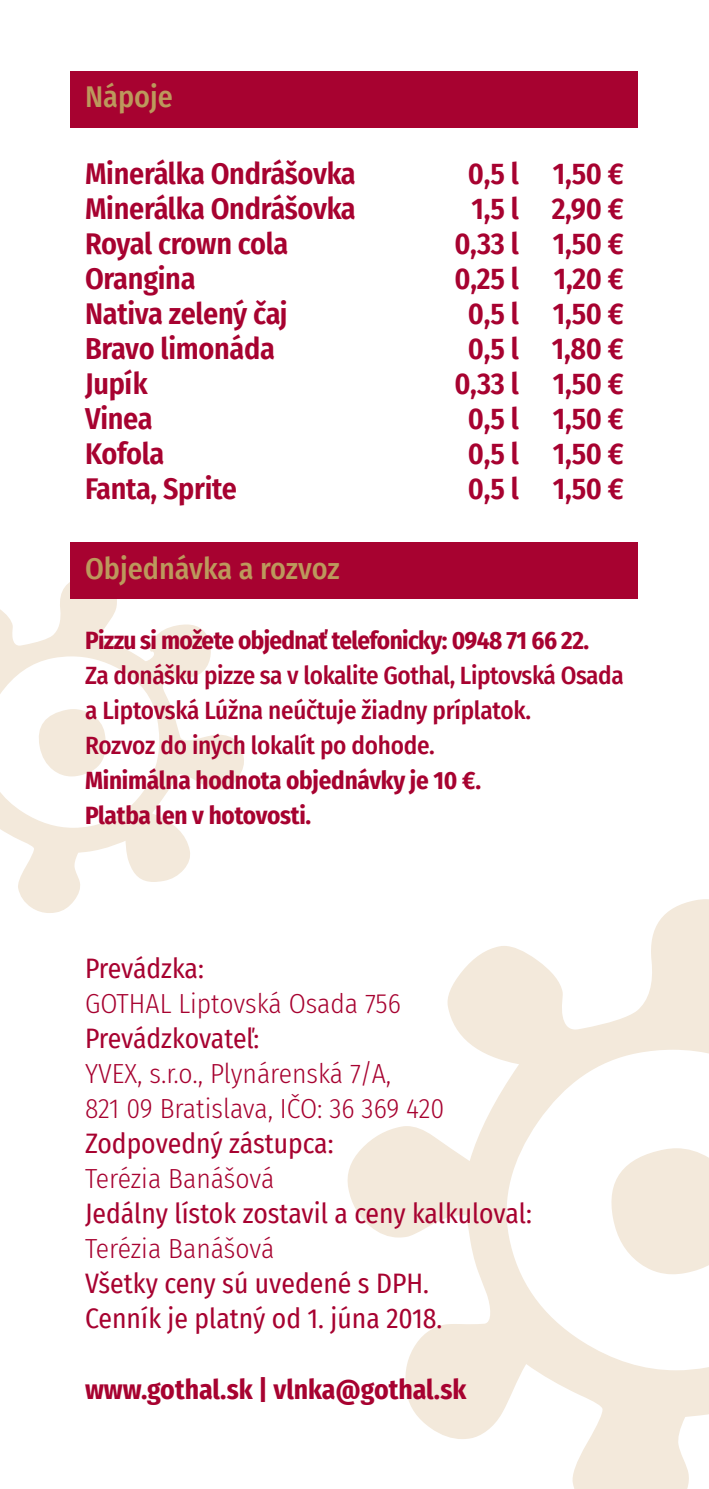
<style>
.page{position:relative;width:709px;height:1489px;background:#fff}
.page>*{position:absolute;margin:0;border:0;box-sizing:border-box;transform-origin:0 0}
.t1{font:600 30px "Fira Sans Condensed";letter-spacing:-.01em;color:#a70230}
.t2{font:500 30px "Fira Sans Condensed";color:#bc995c}
.t3{font:27.5px/35px "Fira Sans Condensed";color:#a70230}
.t4{font:300 27.5px/35px "Fira Sans Condensed";color:#a70230}
.t5{font:700 27.5px "Fira Sans Condensed";color:#a70230}
.t6{font:500 25px/35px "Fira Sans Condensed";letter-spacing:-.015em;color:#a70230}
.t7{font:700 25px/35px "Fira Sans Condensed";letter-spacing:-.02em;color:#a70230}
</style>
<div class="page">
<svg style="left:0;top:576px;width:244px;height:337px"></svg>
<svg style="left:347px;top:899px;width:362px;height:589px"></svg>
<div style="left:71px;top:71px;width:567px;height:57px;background:#a70230"></div>
<div style="left:71px;top:542px;width:567px;height:57px;background:#a70230"></div>
<p class="t2" style="left:85px;top:73px;width:89px">Nápoje</p>
<p class="t1" style="left:85px;top:149px;width:272px">Minerálka Ondrášovka</p>
<p class="t1" style="left:468px;top:149px;width:158px">0,5 l 1,50 €</p>
<p class="t1" style="left:85px;top:184px;width:272px">Minerálka Ondrášovka</p>
<p class="t1" style="left:471px;top:184px;width:154px">1,5 l 2,90 €</p>
<p class="t1" style="left:85px;top:219px;width:205px">Royal crown cola</p>
<p class="t1" style="left:454px;top:219px;width:171px">0,33 l 1,50 €</p>
<p class="t1" style="left:85px;top:254px;width:112px">Orangina</p>
<p class="t1" style="left:454px;top:254px;width:171px">0,25 l 1,20 €</p>
<p class="t1" style="left:85px;top:289px;width:204px">Nativa zelený čaj</p>
<p class="t1" style="left:468px;top:289px;width:158px">0,5 l 1,50 €</p>
<p class="t1" style="left:85px;top:324px;width:191px">Bravo limonáda</p>
<p class="t1" style="left:468px;top:324px;width:158px">0,5 l 1,80 €</p>
<p class="t1" style="left:85px;top:359px;width:64px">Jupík</p>
<p class="t1" style="left:454px;top:359px;width:171px">0,33 l 1,50 €</p>
<p class="t1" style="left:85px;top:394px;width:69px">Vinea</p>
<p class="t1" style="left:468px;top:394px;width:158px">0,5 l 1,50 €</p>
<p class="t1" style="left:85px;top:429px;width:81px">Kofola</p>
<p class="t1" style="left:468px;top:429px;width:158px">0,5 l 1,50 €</p>
<p class="t1" style="left:85px;top:464px;width:153px">Fanta, Sprite</p>
<p class="t1" style="left:468px;top:464px;width:158px">0,5 l 1,50 €</p>
<p class="t2" style="left:85px;top:544px;width:256px">Objednávka a rozvoz</p>
<p class="t7" style="left:85px;top:621px;width:505px">Pizzu si možete objednať telefonicky: 0948 71 66 22.</p>
<p class="t6" style="left:85px;top:657px;width:540px">Za donášku pizze sa v lokalite Gothal, Liptovská Osada a Liptovská Lúžna neúčtuje žiadny príplatok.<br>Rozvoz do iných lokalít po dohode.</p>
<p class="t7" style="left:85px;top:761px;width:397px">Minimálna hodnota objednávky je 10 €.<br>Platba len v hotovosti.</p>
<p class="t3" style="left:85px;top:950px;width:120px">Prevádzka:</p>
<p class="t4" style="left:85px;top:986px;width:317px">GOTHAL Liptovská Osada 756</p>
<p class="t3" style="left:85px;top:1020px;width:176px">Prevádzkovateľ:</p>
<p class="t4" style="left:85px;top:1056px;width:361px">YVEX, s.r.o., Plynárenská 7/A,<br>821 09 Bratislava, IČO: 36 369 420</p>
<p class="t3" style="left:85px;top:1125px;width:250px">Zodpovedný zástupca:</p>
<p class="t4" style="left:85px;top:1161px;width:191px">Terézia Banášová</p>
<p class="t3" style="left:85px;top:1195px;width:448px">Jedálny lístok zostavil a ceny kalkuloval:</p>
<p class="t4" style="left:85px;top:1231px;width:191px">Terézia Banášová</p>
<p class="t3" style="left:85px;top:1265px;width:359px">Všetky ceny sú uvedené s DPH.<br>Cenník je platný od 1. júna 2018.</p>
<p class="t5" style="left:85px;top:1365px;width:383px">www.gothal.sk | vlnka@gothal.sk</p>
</div>
